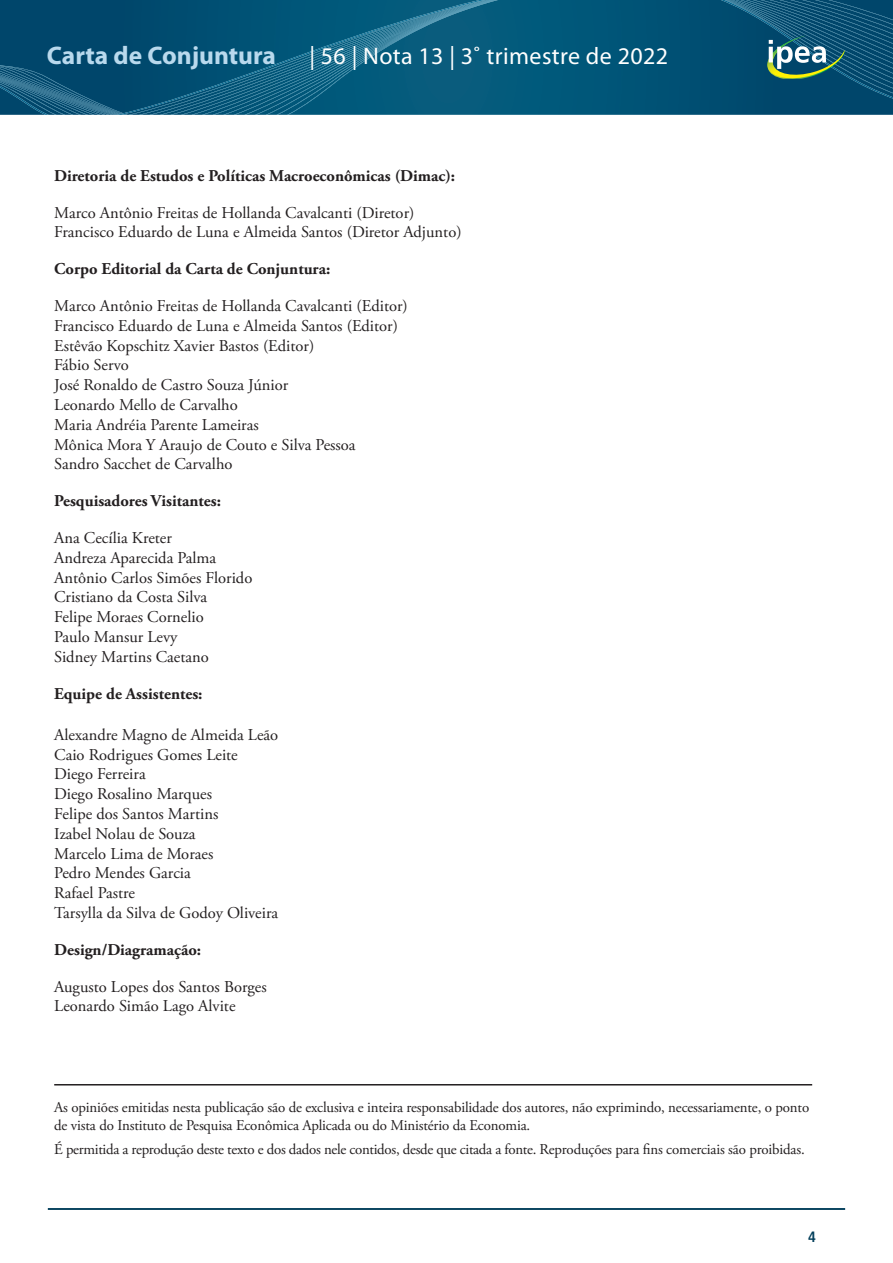
<style>
.page{position:relative;width:893px;height:1263px;background:#fff}
.page>*{position:absolute;margin:0;border:0;box-sizing:border-box;transform-origin:0 0}
.t1{font:700 25.5px "Myriad Pro";color:#b9d9ed}
.t2{font:24px "Myriad Pro";letter-spacing:.015em;color:#fff}
.t3{font:16.5px "Adobe Garamond Pro";color:#231f20}
.t4{font:700 16.5px "Adobe Garamond Pro";color:#231f20}
.t5{font:15px/18px "Adobe Garamond Pro";letter-spacing:-.01em;color:#231f20}
.t6{font:700 condensed 15px "Frutiger LT Pro";color:#013d59}
</style>
<div class="page">
<svg style="left:498px;top:0;width:395px;height:115px;background:#015376"></svg>
<svg style="left:0;top:0;width:498px;height:115px;background:#095779"></svg>
<hr style="left:48px;top:1208px;width:797px;height:2px;background:#013d59">
<svg style="left:721px;top:0;width:172px;height:100px;background:#165876"></svg>
<hr style="left:54px;top:1084px;width:758px;height:1px;background:#231f20">
<h1 class="t1" style="left:47px;top:39px;width:230px">Carta de Conjuntura</h1>
<h2 class="t2" style="left:309px;top:41px;width:360px">| 56 | Nota 13 | 3˚ trimestre de 2022</h2>
<p class="t4" style="left:54px;top:166px;width:403px">Diretoria de Estudos e Políticas Macroeconômicas (Dimac):</p>
<p class="t3" style="left:54px;top:202px;width:362px">Marco Antônio Freitas de Hollanda Cavalcanti (Diretor)</p>
<p class="t3" style="left:54px;top:222px;width:409px">Francisco Eduardo de Luna e Almeida Santos (Diretor Adjunto)</p>
<p class="t4" style="left:54px;top:259px;width:278px">Corpo Editorial da Carta de Conjuntura:</p>
<p class="t3" style="left:54px;top:296px;width:355px">Marco Antônio Freitas de Hollanda Cavalcanti (Editor)</p>
<p class="t3" style="left:54px;top:316px;width:345px">Francisco Eduardo de Luna e Almeida Santos (Editor)</p>
<p class="t3" style="left:54px;top:335px;width:262px">Estêvão Kopschitz Xavier Bastos (Editor)</p>
<p class="t3" style="left:54px;top:355px;width:76px">Fábio Servo</p>
<p class="t3" style="left:54px;top:375px;width:236px">José Ronaldo de Castro Souza Júnior</p>
<p class="t3" style="left:54px;top:395px;width:185px">Leonardo Mello de Carvalho</p>
<p class="t3" style="left:54px;top:415px;width:206px">Maria Andréia Parente Lameiras</p>
<p class="t3" style="left:54px;top:434px;width:303px">Mônica Mora Y Araujo de Couto e Silva Pessoa</p>
<p class="t3" style="left:54px;top:454px;width:180px">Sandro Sacchet de Carvalho</p>
<p class="t4" style="left:54px;top:491px;width:168px">Pesquisadores Visitantes:</p>
<p class="t3" style="left:54px;top:528px;width:119px">Ana Cecília Kreter</p>
<p class="t3" style="left:54px;top:548px;width:164px">Andreza Aparecida Palma</p>
<p class="t3" style="left:54px;top:567px;width:200px">Antônio Carlos Simões Florido</p>
<p class="t3" style="left:54px;top:587px;width:154px">Cristiano da Costa Silva</p>
<p class="t3" style="left:54px;top:607px;width:151px">Felipe Moraes Cornelio</p>
<p class="t3" style="left:54px;top:627px;width:125px">Paulo Mansur Levy</p>
<p class="t3" style="left:54px;top:647px;width:156px">Sidney Martins Caetano</p>
<p class="t4" style="left:54px;top:684px;width:150px">Equipe de Assistentes:</p>
<p class="t3" style="left:54px;top:725px;width:226px">Alexandre Magno de Almeida Leão</p>
<p class="t3" style="left:54px;top:744px;width:185px">Caio Rodrigues Gomes Leite</p>
<p class="t3" style="left:54px;top:764px;width:93px">Diego Ferreira</p>
<p class="t3" style="left:54px;top:784px;width:159px">Diego Rosalino Marques</p>
<p class="t3" style="left:54px;top:804px;width:166px">Felipe dos Santos Martins</p>
<p class="t3" style="left:54px;top:824px;width:143px">Izabel Nolau de Souza</p>
<p class="t3" style="left:54px;top:843px;width:161px">Marcelo Lima de Moraes</p>
<p class="t3" style="left:54px;top:863px;width:138px">Pedro Mendes Garcia</p>
<p class="t3" style="left:54px;top:883px;width:82px">Rafael Pastre</p>
<p class="t3" style="left:54px;top:903px;width:225px">Tarsylla da Silva de Godoy Oliveira</p>
<p class="t4" style="left:54px;top:940px;width:148px">Design/Diagramação:</p>
<p class="t3" style="left:54px;top:976px;width:214px">Augusto Lopes dos Santos Borges</p>
<p class="t3" style="left:54px;top:996px;width:183px">Leonardo Simão Lago Alvite</p>
<p class="t5" style="left:54px;top:1099px;width:756px">As opiniões emitidas nesta publicação são de exclusiva e inteira responsabilidade dos autores, não exprimindo, necessariamente, o ponto de vista do Instituto de Pesquisa Econômica Aplicada ou do Ministério da Economia.</p>
<p class="t5" style="left:54px;top:1141px;width:752px">É permitida a reprodução deste texto e dos dados nele contidos, desde que citada a fonte. Reproduções para fins comerciais são proibidas.</p>
<p class="t6" style="left:808px;top:1228px;width:9px">4</p>
</div>
